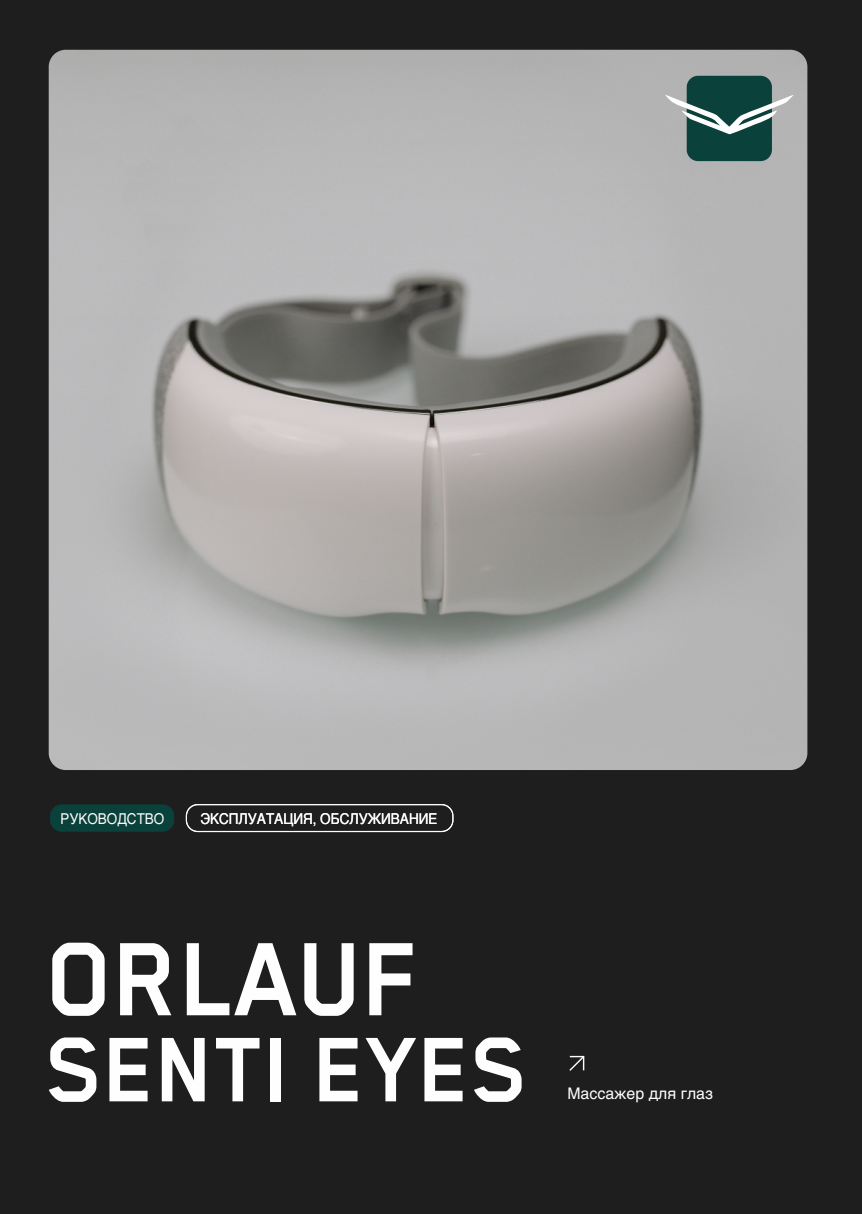
<style>
.page{position:relative;width:862px;height:1214px;background:#fff}
.page>*{position:absolute;margin:0;border:0;box-sizing:border-box;transform-origin:0 0}
.t1{font:700 120.4px "Blender Pro";color:#fefefe;scale:.96 1}
.t2{font:700 106px "Blender Pro";color:#fefefe;scale:.96 1}
.t3{font:16px "Helvetica";color:#fefefe}
.t4{font:15px "Helvetica";color:#fefefe;scale:.9 1}
</style>
<div class="page">
<div style="left:0;top:0;width:862px;height:1213px;background:#1e1e1e"></div>
<img style="left:49px;top:50px;width:758px;height:720px;border-radius:17px">
<div style="left:687px;top:76px;width:85px;height:85px;background:#0b413b;border-radius:11px"></div>
<svg style="left:665px;top:95px;width:128px;height:39px"></svg>
<div style="left:50px;top:804px;width:124px;height:27px;background:#0b413b;border-radius:11px"></div>
<div style="left:186px;top:804px;width:267px;height:28px;border:1px solid #fefefe;border-radius:11px"></div>
<svg style="left:569px;top:1055px;width:16px;height:16px"></svg>
<p class="t4" style="left:60px;top:812px;width:117px">РУКОВОДСТВО</p>
<p class="t4" style="left:200px;top:812px;width:265px">ЭКСПЛУАТАЦИЯ, ОБСЛУЖИВАНИЕ</p>
<h1 class="t1" style="left:47px;top:918px;width:391px">ORLAUF</h1>
<h2 class="t2" style="left:47px;top:1016px;width:505px">SENTI EYES</h2>
<p class="t3" style="left:567px;top:1086px;width:147px">Массажер для глаз</p>
</div>
